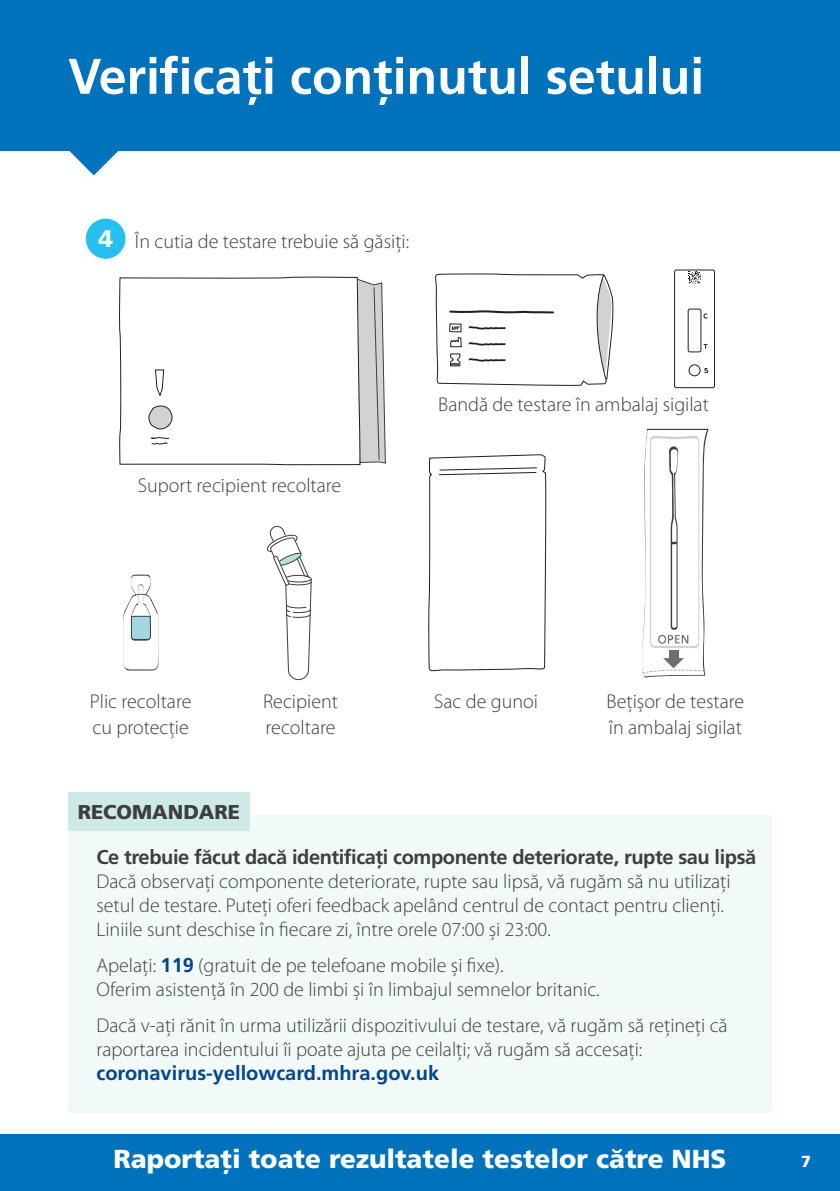
<style>
.page{position:relative;width:840px;height:1191px;background:#fff}
.page>*{position:absolute;margin:0;border:0;box-sizing:border-box;transform-origin:0 0}
.H2_Stages_WOB_bar{font:700 50px "Frutiger LT Pro";color:#fff}
.t1{font:900 26px "Frutiger LT Pro";color:#fff}
._04_Circle_Stage_Blu{font:900 24px "Frutiger LT Pro";color:#fff}
._04_Steps_Text_10_5{font:300 20px/24px "Myriad Pro";color:#3e3e3f}
._04_Steps_Text_10_5-2{font:700 20px "Frutiger LT Pro";letter-spacing:-.02em;color:#3e3e3f}
._04_Steps_Text_10_5-3{font:700 20px "Frutiger LT Pro";color:#01468c}
._06_Warning_Box_Head{font:900 20px "Frutiger LT Pro";color:#3e3e3f}
.t2{font:900 16px "Frutiger LT Pro";color:#fff}
.s1{font-family:"Frutiger LT Pro";font-weight:700;color:#01468c}
</style>
<div class="page">
<div style="left:0;top:1134px;width:839px;height:57px;background:#0072bc"></div>
<div style="left:0;top:0;width:839px;height:150px;background:#0072bc"></div>
<svg style="left:68px;top:150px;width:51px;height:25px"></svg>
<div style="left:87px;top:220px;width:37px;height:38px;background:#26bff0;border-radius:50%"></div>
<div style="left:86px;top:219px;width:39px;height:40px;border:2px solid #26bff0;border-radius:50%"></div>
<svg style="left:123px;top:574px;width:35px;height:96px"></svg>
<svg style="left:428px;top:454px;width:119px;height:217px"></svg>
<div style="left:674px;top:270px;width:40px;height:118px;border:1px solid #231f20;border-radius:2px"></div>
<div style="left:687px;top:309px;width:13px;height:43px;border:1px solid #231f20;border-radius:2px"></div>
<div style="left:688px;top:364px;width:12px;height:12px;border:1px solid #231f20;border-radius:50%"></div>
<svg style="left:703px;top:313px;width:4px;height:6px"></svg>
<svg style="left:704px;top:368px;width:4px;height:5px"></svg>
<svg style="left:435px;top:273px;width:179px;height:113px"></svg>
<svg style="left:267px;top:526px;width:45px;height:154px"></svg>
<svg style="left:119px;top:276px;width:241px;height:190px"></svg>
<svg style="left:150px;top:435px;width:19px;height:10px"></svg>
<svg style="left:148px;top:369px;width:25px;height:60px"></svg>
<svg style="left:356px;top:278px;width:30px;height:186px;background:#c7c8c9"></svg>
<svg style="left:688px;top:271px;width:13px;height:13px"></svg>
<svg style="left:642px;top:428px;width:66px;height:249px"></svg>
<div style="left:668px;top:650px;width:9px;height:11px;background:#6d6e71"></div>
<div style="left:68px;top:815px;width:703px;height:298px;background:#f1f9f9"></div>
<div style="left:68px;top:792px;width:181px;height:38px;background:#ceeae8"></div>
<p class="H2_Stages_WOB_bar" style="left:68px;top:47px;width:637px">Verificați conținutul setului</p>
<p class="_04_Circle_Stage_Blu" style="left:98px;top:224px;width:16px">4</p>
<p class="_04_Steps_Text_10_5" style="left:135px;top:230px;width:276px">În cutia de testare trebuie să găsiți:</p>
<p class="_04_Steps_Text_10_5" style="left:138px;top:473px;width:205px">Suport recipient recoltare</p>
<p class="_04_Steps_Text_10_5" style="left:438px;top:392px;width:272px">Bandă de testare în ambalaj sigilat</p>
<p class="_04_Steps_Text_10_5" style="left:90px;top:688px;width:103px;line-height:26px">Plic recoltare cu protecție</p>
<p class="_04_Steps_Text_10_5" style="left:263px;top:688px;width:76px;line-height:26px">Recipient recoltare</p>
<p class="_04_Steps_Text_10_5" style="left:606px;top:688px;width:139px;line-height:26px">Bețișor de testare în ambalaj sigilat</p>
<p class="_04_Steps_Text_10_5" style="left:434px;top:689px;width:105px">Sac de gunoi</p>
<p class="_06_Warning_Box_Head" style="left:78px;top:799px;width:164px">RECOMANDARE</p>
<p class="_04_Steps_Text_10_5-2" style="left:96px;top:845px;width:661px">Ce trebuie făcut dacă identificați componente deteriorate, rupte sau lipsă</p>
<p class="_04_Steps_Text_10_5" style="left:96px;top:869px;width:635px">Dacă observați componente deteriorate, rupte sau lipsă, vă rugăm să nu utilizați setul de testare. Puteți oferi feedback apelând centrul de contact pentru clienți.<br>Liniile sunt deschise în fiecare zi, între orele 07:00 și 23:00.</p>
<p class="_04_Steps_Text_10_5" style="left:96px;top:953px;width:504px">Apelați: <span class="s1">119</span> (gratuit de pe telefoane mobile și fixe).<br>Oferim asistență în 200 de limbi și în limbajul semnelor britanic.</p>
<p class="_04_Steps_Text_10_5" style="left:96px;top:1013px;width:632px">Dacă v-ați rănit în urma utilizării dispozitivului de testare, vă rugăm să rețineți că raportarea incidentului îi poate ajuta pe ceilalți; vă rugăm să accesați:</p>
<p class="_04_Steps_Text_10_5-3" style="left:96px;top:1061px;width:344px">coronavirus-yellowcard.mhra.gov.uk</p>
<h2 class="t1" style="left:113px;top:1142px;width:614px">Raportați toate rezultatele testelor către NHS</h2>
<p class="t2" style="left:800px;top:1151px;width:11px">7</p>
</div>
